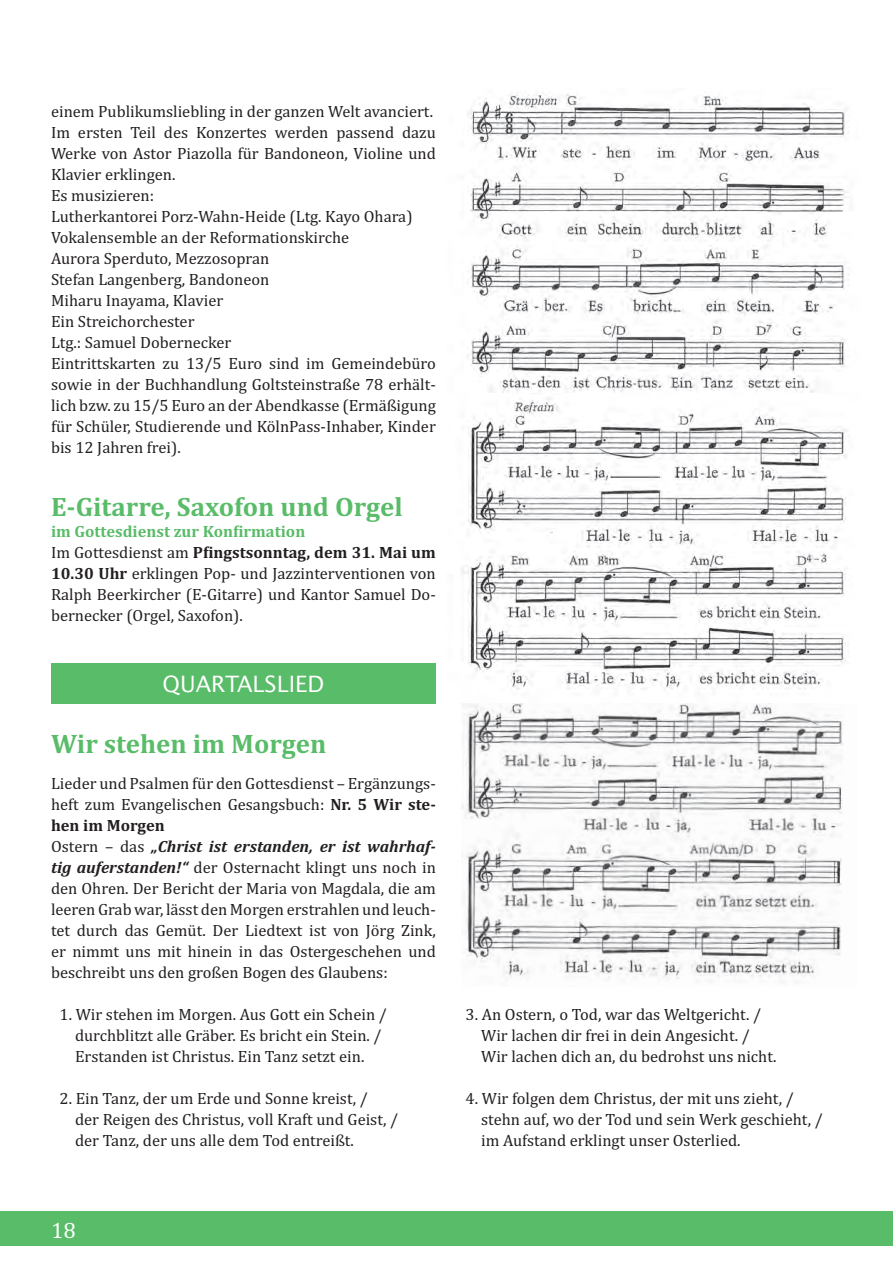
<style>
.page{position:relative;width:893px;height:1263px;background:#fff}
.page>*{position:absolute;margin:0;border:0;box-sizing:border-box;transform-origin:0 0}
.t1{font:700 27px "Cambria";color:#59bc68}
.t2{font:22.5px "Lucida Sans";color:#fff}
.t3{font:22.5px "Cambria";color:#fff}
.t4{font:16.5px/21px "Cambria";color:#231f20}
.s1{font-weight:700;color:#59bc68}
.s2{font-weight:700}
.s3{font-weight:700;font-style:italic}
</style>
<div class="page">
<div style="left:0;top:1212px;width:893px;height:34px;background:#59bc68"></div>
<img style="left:461px;top:703px;width:382px;height:280px">
<img style="left:461px;top:94px;width:388px;height:596px">
<div style="left:51px;top:663px;width:385px;height:41px;background:#59bc68"></div>
<p class="t4" style="left:51px;top:101px;width:386px">einem Publikumsliebling in der ganzen Welt avanciert.<br>Im ersten Teil des Konzertes werden passend dazu Werke von Astor Piazolla für Bandoneon, Violine und Klavier erklingen.<br>Es musizieren:<br>Lutherkantorei Porz-Wahn-Heide (Ltg. Kayo Ohara)<br>Vokalensemble an der Reformationskirche<br>Aurora Sperduto, Mezzosopran<br>Stefan Langenberg, Bandoneon<br>Miharu Inayama, Klavier<br>Ein Streichorchester<br>Ltg.: Samuel Dobernecker<br>Eintrittskarten zu 13/5 Euro sind im Gemeindebüro sowie in der Buchhandlung Goltsteinstraße 78 erhält&shy;lich bzw. zu 15/5 Euro an der Abendkasse (Ermäßigung für Schüler, Studierende und KölnPass-Inhaber, Kinder bis 12 Jahren frei).</p>
<h1 class="t1" style="left:51px;top:488px;width:353px">E-Gitarre, Saxofon und Orgel</h1>
<p class="t4" style="left:51px;top:521px;width:386px"><span class="s1">im Gottesdienst zur Konfirmation<br></span>Im Gottesdienst am <span class="s2">Pfingstsonntag, dem 31. Mai um 10.30 Uhr</span> erklingen Pop- und Jazzinterventionen von Ralph Beerkircher (E-Gitarre) und Kantor Samuel Do&shy;bernecker (Orgel, Saxofon).</p>
<h2 class="t2" style="left:163px;top:670px;width:163px">QUARTALSLIED</h2>
<h1 class="t1" style="left:51px;top:725px;width:277px">Wir stehen im Morgen</h1>
<p class="t4" style="left:51px;top:773px;width:386px">Lieder und Psalmen für den Gottesdienst – Ergänzungs&shy;heft zum Evangelischen Gesangsbuch: <span class="s2">Nr. 5 Wir ste&shy;hen im Morgen<br></span>Ostern – das <span class="s3">„Christ ist erstanden, er ist wahrhaf&shy;tig auferstanden!“</span> der Osternacht klingt uns noch in den Ohren. Der Bericht der Maria von Magdala, die am leeren Grab war, lässt den Morgen erstrahlen und leuch&shy;tet durch das Gemüt. Der Liedtext ist von Jörg Zink, er nimmt uns mit hinein in das Ostergeschehen und beschreibt uns den großen Bogen des Glaubens:</p>
<p class="t4" style="left:75px;top:1004px;width:313px;text-indent:-15px">1. Wir stehen im Morgen. Aus Gott ein Schein / durchblitzt alle Gräber. Es bricht ein Stein. /<br>Erstanden ist Christus. Ein Tanz setzt ein.</p>
<p class="t4" style="left:75px;top:1088px;width:325px;text-indent:-15px">2. Ein Tanz, der um Erde und Sonne kreist, /<br>der Reigen des Christus, voll Kraft und Geist, / der Tanz, der uns alle dem Tod entreißt.</p>
<h2 class="t3" style="left:51px;top:1217px;width:26px">18</h2>
<p class="t4" style="left:481px;top:1004px;width:297px;text-indent:-15px">3. An Ostern, o Tod, war das Weltgericht. /<br>Wir lachen dir frei in dein Angesicht. /<br>Wir lachen dich an, du bedrohst uns nicht.</p>
<p class="t4" style="left:481px;top:1088px;width:343px;text-indent:-15px">4. Wir folgen dem Christus, der mit uns zieht, / stehn auf, wo der Tod und sein Werk geschieht, / im Aufstand erklingt unser Osterlied.</p>
</div>
